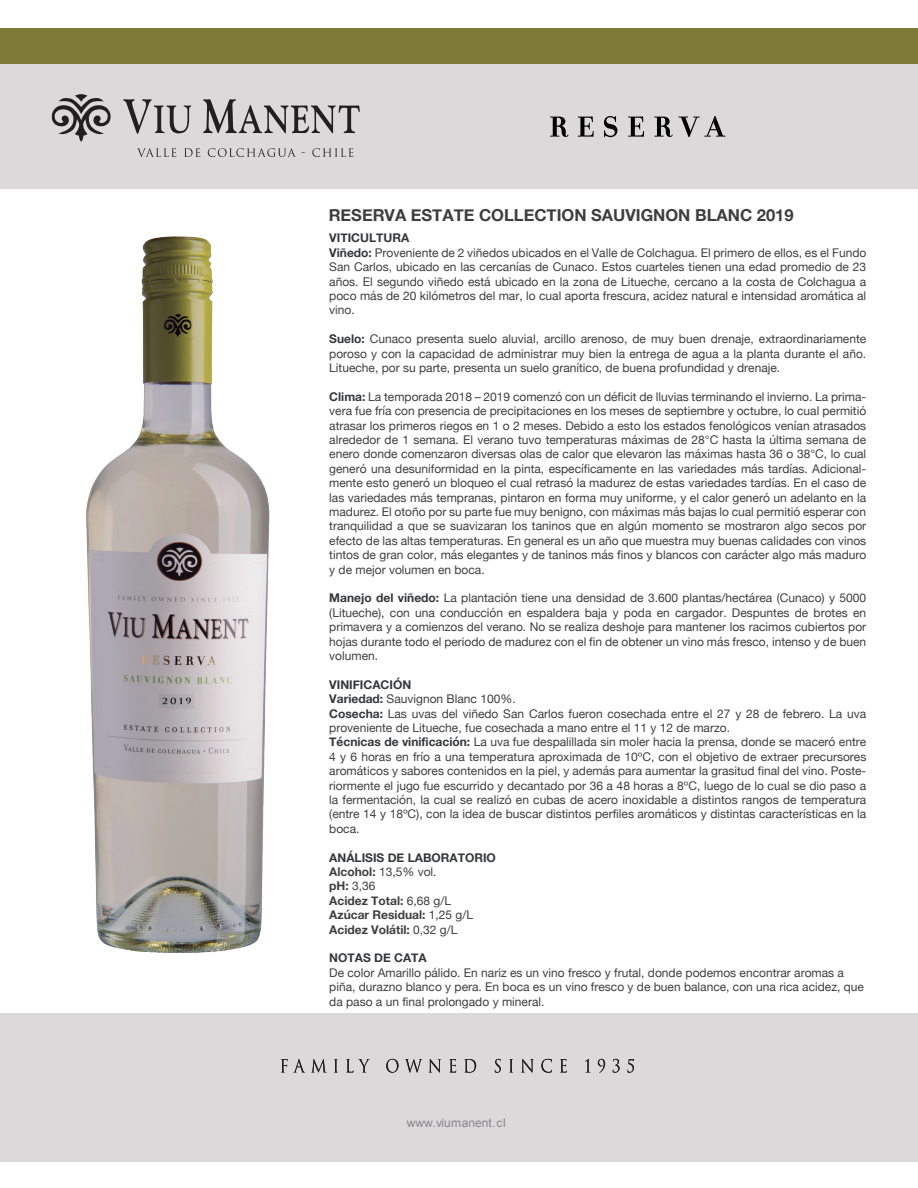
<style>
.page{position:relative;width:918px;height:1188px;background:#fff}
.page>*{position:absolute;margin:0;border:0;box-sizing:border-box;transform-origin:0 0}
.t1{font:700 16.5px "Helvetica Neue";color:#3e3e3f}
.t2{font:12px/14.4px "Helvetica Neue";color:#3e3e3f}
.t3{font:700 12px/14.4px "Helvetica Neue";color:#3e3e3f}
.t4{font:12px "Arial";color:#87868b}
.t5{font:700 12px "Helvetica Neue";color:#343639}
.s1{font-weight:700;color:#343639}
.s2{color:#343639}
.s3{font-weight:400}
</style>
<div class="page">
<div style="left:0;top:64px;width:918px;height:125px;background:#dbd9d9"></div>
<img style="left:86px;top:236px;width:184px;height:717px">
<div style="left:0;top:28px;width:918px;height:36px;background:#807a39"></div>
<div style="left:0;top:1013px;width:918px;height:148px;background:#dbd9d9"></div>
<svg style="left:51px;top:94px;width:60px;height:48px"></svg>
<svg style="left:123px;top:99px;width:68px;height:35px"></svg>
<svg style="left:203px;top:99px;width:157px;height:34px"></svg>
<svg style="left:137px;top:148px;width:39px;height:9px"></svg>
<svg style="left:184px;top:148px;width:16px;height:9px"></svg>
<svg style="left:208px;top:148px;width:88px;height:9px"></svg>
<svg style="left:312px;top:148px;width:41px;height:9px"></svg>
<svg style="left:281px;top:1059px;width:23px;height:13px"></svg>
<svg style="left:312px;top:1059px;width:14px;height:13px"></svg>
<svg style="left:334px;top:1059px;width:4px;height:13px"></svg>
<svg style="left:346px;top:1059px;width:24px;height:14px"></svg>
<svg style="left:386px;top:1059px;width:12px;height:14px"></svg>
<svg style="left:405px;top:1059px;width:17px;height:14px"></svg>
<svg style="left:429px;top:1059px;width:12px;height:14px"></svg>
<svg style="left:449px;top:1059px;width:7px;height:14px"></svg>
<svg style="left:464px;top:1059px;width:12px;height:14px"></svg>
<svg style="left:495px;top:1059px;width:6px;height:14px"></svg>
<svg style="left:509px;top:1059px;width:4px;height:13px"></svg>
<svg style="left:521px;top:1059px;width:13px;height:14px"></svg>
<svg style="left:541px;top:1059px;width:11px;height:14px"></svg>
<svg style="left:560px;top:1059px;width:7px;height:14px"></svg>
<svg style="left:585px;top:1059px;width:4px;height:13px"></svg>
<svg style="left:598px;top:1059px;width:7px;height:14px"></svg>
<svg style="left:613px;top:1059px;width:7px;height:14px"></svg>
<svg style="left:628px;top:1059px;width:6px;height:14px"></svg>
<svg style="left:550px;top:116px;width:18px;height:21px"></svg>
<svg style="left:578px;top:116px;width:16px;height:21px"></svg>
<svg style="left:604px;top:116px;width:13px;height:21px"></svg>
<svg style="left:628px;top:116px;width:16px;height:21px"></svg>
<svg style="left:654px;top:116px;width:19px;height:21px"></svg>
<svg style="left:679px;top:116px;width:46px;height:21px"></svg>
<h1 class="t1" style="left:329px;top:202px;width:466px">RESERVA ESTATE COLLECTION SAUVIGNON BLANC 2019</h1>
<p class="t2" style="left:329px;top:232px;width:539px"><span class="s1">VITICULTURA<br>Viñedo:</span> Proveniente de 2 viñedos ubicados en el Valle de Colchagua. El primero de ellos, es el Fundo San Carlos, ubicado en las cercanías de Cunaco. Estos cuarteles tienen una edad promedio de 23 años. El segundo viñedo está ubicado en la zona de Litueche, cercano a la costa de Colchagua a poco más de 20 kilómetros del mar, lo cual aporta frescura, acidez natural e intensidad aromática al vino.</p>
<p class="t2" style="left:329px;top:333px;width:538px;text-align:justify"><span class="s1">Suelo:</span> Cunaco presenta suelo aluvial, arcillo arenoso, de muy buen drenaje, extraordinariamente poroso y con la capacidad de administrar muy bien la entrega de agua a la planta durante el año.<br>Litueche, por su parte, presenta un suelo granítico, de buena profundidad y drenaje.</p>
<p class="t2" style="left:329px;top:390px;width:539px;text-align:justify"><span class="s1">Clima:</span> La temporada 2018 – 2019 comenzó con un déficit de lluvias terminando el invierno. La prima&shy;vera fue fría con presencia de precipitaciones en los meses de septiembre y octubre, lo cual permitió atrasar los primeros riegos en 1 o 2 meses. Debido a esto los estados fenológicos venían atrasados alrededor de 1 semana. El verano tuvo temperaturas máximas de 28°C hasta la última semana de enero donde comenzaron diversas olas de calor que elevaron las máximas hasta 36 o 38°C, lo cual generó una desuniformidad en la pinta, específicamente en las variedades más tardías. Adicional&shy;mente esto generó un bloqueo el cual retrasó la madurez de estas variedades tardías. En el caso de las variedades más tempranas, pintaron en forma muy uniforme, y el calor generó un adelanto en la madurez. El otoño por su parte fue muy benigno, con máximas más bajas lo cual permitió esperar con tranquilidad a que se suavizaran los taninos que en algún momento se mostraron algo secos por efecto de las altas temperaturas. En general es un año que muestra muy buenas calidades con vinos tintos de gran color, más elegantes y de taninos más finos y blancos con carácter algo más maduro y de mejor volumen en boca.</p>
<p class="t2" style="left:329px;top:592px;width:539px;text-align:justify"><span class="s1">Manejo del viñedo:</span> La plantación tiene una densidad de 3.600 plantas/hectárea (Cunaco) y 5000 (Litueche), con una conducción en espaldera baja y poda en cargador. Despuntes de brotes en primavera y a comienzos del verano. No se realiza deshoje para mantener los racimos cubiertos por hojas durante todo el periodo de madurez con el fin de obtener un vino más fresco, intenso y de buen volumen.</p>
<p class="t2" style="left:329px;top:678px;width:539px"><span class="s1">VINIFICACIÓN<br>Variedad:</span> Sauvignon Blanc 100%.<br><span class="s1">Cosecha:</span> Las uvas del viñedo San Carlos fueron cosechada entre el 27 y 28 de febrero. La uva proveniente de Litueche, fue cosechada a mano entre el 11 y 12 de marzo.<br><span class="s1">Técnicas de vinificación:</span> La uva fue despalillada sin moler hacia la prensa, donde se maceró entre 4 y 6 horas en frío a una temperatura aproximada de 10ºC, con el objetivo de extraer precursores aromáticos y sabores contenidos en la piel, y además para aumentar la grasitud final del vino. Poste&shy;riormente el jugo fue escurrido y decantado por 36 a 48 horas a 8ºC, luego de lo cual se dio paso a la fermentación, la cual se realizó en cubas de acero inoxidable a distintos rangos de temperatura (entre 14 y 18ºC), con la idea de buscar distintos perfiles aromáticos y distintas características en la boca.</p>
<p class="t3" style="left:329px;top:851px;width:168px"><span class="s2">ANÁLISIS DE LABORATORIO<br></span>Alcohol: <span class="s3">13,5% vol.<br></span>pH: <span class="s3">3,36<br></span>Acidez Total: <span class="s3">6,68 g/L<br></span>Azúcar Residual: <span class="s3">1,25 g/L<br></span>Acidez Volátil: <span class="s3">0,32 g/L</span></p>
<p class="t5" style="left:329px;top:949px;width:99px">NOTAS DE CATA</p>
<p class="t2" style="left:329px;top:966px;width:536px">De color Amarillo pálido. En nariz es un vino fresco y frutal, donde podemos encontrar aromas a piña, durazno blanco y pera. En boca es un vino fresco y de buen balance, con una rica acidez, que da paso a un final prolongado y mineral.</p>
<p class="t4" style="left:407px;top:1115px;width:101px">www.viumanent.cl</p>
</div>
